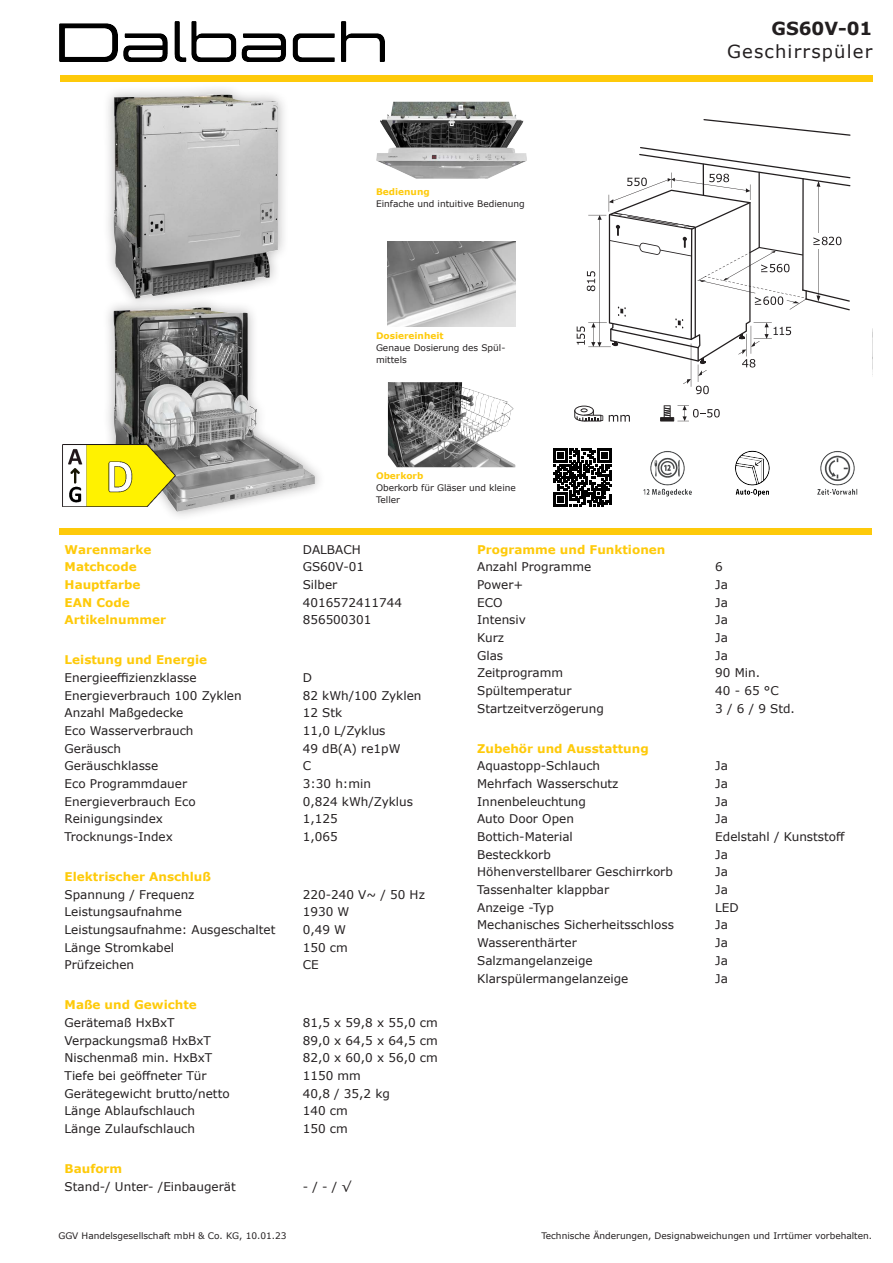
<style>
.page{position:relative;width:893px;height:1263px;background:#fff}
.page>*{position:absolute;margin:0;border:0;box-sizing:border-box;transform-origin:0 0}
.t1{font:18px "Verdana";letter-spacing:.065em;color:#231f20}
.t2{font:700 18px "Verdana";color:#231f20}
.t3{font:12px "Verdana";color:#231f20}
.t4{font:700 12px "Verdana";color:#feca0a}
.t5{font:9px/12px "Verdana";color:#231f20}
.t6{font:700 9px "Verdana";color:#feca0a}
</style>
<div class="page">
<div style="left:102px;top:83px;width:224px;height:439px;background:#231f20;opacity:.35"></div>
<img style="left:114px;top:95px;width:201px;height:417px">
<img style="left:388px;top:382px;width:127px;height:85px">
<img style="left:388px;top:242px;width:127px;height:85px">
<img style="left:376px;top:102px;width:151px;height:77px">
<img style="left:817px;top:451px;width:41px;height:44px">
<img style="left:735px;top:450px;width:35px;height:47px">
<img style="left:643px;top:451px;width:49px;height:46px">
<svg style="left:553px;top:449px;width:59px;height:58px"></svg>
<img style="left:60px;top:22px;width:325px;height:40px">
<div style="left:60px;top:75px;width:812px;height:6px;background:#feca0a"></div>
<div style="left:60px;top:528px;width:812px;height:6px;background:#feca0a"></div>
<svg style="left:703px;top:119px;width:147px;height:17px"></svg>
<svg style="left:577px;top:147px;width:273px;height:247px"></svg>
<svg style="left:585px;top:415px;width:16px;height:7px"></svg>
<svg style="left:574px;top:406px;width:29px;height:15px"></svg>
<svg style="left:609px;top:415px;width:21px;height:7px"></svg>
<svg style="left:661px;top:405px;width:59px;height:17px"></svg>
<img style="left:63px;top:445px;width:112px;height:62px">
<p class="t6" style="left:376px;top:185px;width:55px">Bedienung</p>
<p class="t5" style="left:376px;top:198px;width:150px">Einfache und intuitive Bedienung</p>
<p class="t6" style="left:376px;top:329px;width:69px">Dosiereinheit</p>
<p class="t5" style="left:376px;top:342px;width:131px">Genaue Dosierung des Spül&shy;mittels</p>
<p class="t6" style="left:376px;top:470px;width:49px">Oberkorb</p>
<p class="t5" style="left:376px;top:482px;width:141px">Oberkorb für Gläser und kleine<br>Teller</p>
<h1 class="t2" style="left:771px;top:16px;width:102px">GS60V-01</h1>
<h1 class="t1" style="left:727px;top:39px;width:147px">Geschirrspüler</h1>
<p class="t4" style="left:65px;top:541px;width:88px">Warenmarke</p>
<p class="t3" style="left:303px;top:541px;width:59px">DALBACH</p>
<p class="t4" style="left:65px;top:558px;width:74px">Matchcode</p>
<p class="t3" style="left:303px;top:559px;width:63px">GS60V-01</p>
<p class="t4" style="left:65px;top:576px;width:77px">Hauptfarbe</p>
<p class="t3" style="left:303px;top:576px;width:36px">Silber</p>
<p class="t4" style="left:65px;top:594px;width:67px">EAN Code</p>
<p class="t3" style="left:303px;top:594px;width:101px">4016572411744</p>
<p class="t4" style="left:65px;top:611px;width:103px">Artikelnummer</p>
<p class="t3" style="left:303px;top:612px;width:70px">856500301</p>
<p class="t4" style="left:65px;top:651px;width:144px">Leistung und Energie</p>
<p class="t3" style="left:65px;top:669px;width:134px">Energieeffizienzklasse</p>
<p class="t3" style="left:303px;top:669px;width:11px">D</p>
<p class="t3" style="left:65px;top:687px;width:179px">Energieverbrauch 100 Zyklen</p>
<p class="t3" style="left:303px;top:687px;width:120px">82 kWh/100 Zyklen</p>
<p class="t3" style="left:65px;top:705px;width:120px">Anzahl Maßgedecke</p>
<p class="t3" style="left:303px;top:705px;width:41px">12 Stk</p>
<p class="t3" style="left:65px;top:722px;width:130px">Eco Wasserverbrauch</p>
<p class="t3" style="left:303px;top:722px;width:84px">11,0 L/Zyklus</p>
<p class="t3" style="left:65px;top:740px;width:58px">Geräusch</p>
<p class="t3" style="left:303px;top:740px;width:99px">49 dB(A) re1pW</p>
<p class="t3" style="left:65px;top:758px;width:95px">Geräuschklasse</p>
<p class="t3" style="left:303px;top:758px;width:10px">C</p>
<p class="t3" style="left:65px;top:775px;width:124px">Eco Programmdauer</p>
<p class="t3" style="left:303px;top:775px;width:70px">3:30 h:min</p>
<p class="t3" style="left:65px;top:793px;width:133px">Energieverbrauch Eco</p>
<p class="t3" style="left:303px;top:793px;width:112px">0,824 kWh/Zyklus</p>
<p class="t3" style="left:65px;top:811px;width:100px">Reinigungsindex</p>
<p class="t3" style="left:303px;top:811px;width:36px">1,125</p>
<p class="t3" style="left:65px;top:828px;width:110px">Trocknungs-Index</p>
<p class="t3" style="left:303px;top:828px;width:36px">1,065</p>
<p class="t4" style="left:65px;top:868px;width:148px">Elektrischer Anschluß</p>
<p class="t3" style="left:65px;top:886px;width:131px">Spannung / Frequenz</p>
<p class="t3" style="left:303px;top:886px;width:124px">220-240 V~ / 50 Hz</p>
<p class="t3" style="left:65px;top:904px;width:119px">Leistungsaufnahme</p>
<p class="t3" style="left:303px;top:904px;width:48px">1930 W</p>
<p class="t3" style="left:65px;top:921px;width:212px">Leistungsaufnahme: Ausgeschaltet</p>
<p class="t3" style="left:303px;top:921px;width:45px">0,49 W</p>
<p class="t3" style="left:65px;top:939px;width:111px">Länge Stromkabel</p>
<p class="t3" style="left:303px;top:939px;width:47px">150 cm</p>
<p class="t3" style="left:65px;top:957px;width:71px">Prüfzeichen</p>
<p class="t3" style="left:303px;top:957px;width:17px">CE</p>
<p class="t4" style="left:65px;top:996px;width:134px">Maße und Gewichte</p>
<p class="t3" style="left:65px;top:1014px;width:112px">Gerätemaß HxBxT</p>
<p class="t3" style="left:303px;top:1014px;width:137px">81,5 x 59,8 x 55,0 cm</p>
<p class="t3" style="left:65px;top:1032px;width:148px">Verpackungsmaß HxBxT</p>
<p class="t3" style="left:303px;top:1032px;width:137px">89,0 x 64,5 x 64,5 cm</p>
<p class="t3" style="left:65px;top:1050px;width:149px">Nischenmaß min. HxBxT</p>
<p class="t3" style="left:303px;top:1050px;width:137px">82,0 x 60,0 x 56,0 cm</p>
<p class="t3" style="left:65px;top:1067px;width:144px">Tiefe bei geöffneter Tür</p>
<p class="t3" style="left:303px;top:1067px;width:60px">1150 mm</p>
<p class="t3" style="left:65px;top:1085px;width:167px">Gerätegewicht brutto/netto</p>
<p class="t3" style="left:303px;top:1085px;width:89px">40,8 / 35,2 kg</p>
<p class="t3" style="left:65px;top:1103px;width:132px">Länge Ablaufschlauch</p>
<p class="t3" style="left:303px;top:1103px;width:47px">140 cm</p>
<p class="t3" style="left:65px;top:1120px;width:132px">Länge Zulaufschlauch</p>
<p class="t3" style="left:303px;top:1120px;width:47px">150 cm</p>
<p class="t4" style="left:65px;top:1160px;width:59px">Bauform</p>
<p class="t3" style="left:65px;top:1178px;width:173px">Stand-/ Unter- /Einbaugerät</p>
<p class="t3" style="left:303px;top:1178px;width:50px">- / - / √</p>
<p class="t4" style="left:477px;top:541px;width:190px">Programme und Funktionen</p>
<p class="t3" style="left:477px;top:559px;width:116px">Anzahl Programme</p>
<p class="t3" style="left:715px;top:559px;width:9px">6</p>
<p class="t3" style="left:477px;top:576px;width:48px">Power+</p>
<p class="t3" style="left:715px;top:576px;width:14px">Ja</p>
<p class="t3" style="left:477px;top:594px;width:27px">ECO</p>
<p class="t3" style="left:715px;top:594px;width:14px">Ja</p>
<p class="t3" style="left:477px;top:612px;width:50px">Intensiv</p>
<p class="t3" style="left:715px;top:612px;width:14px">Ja</p>
<p class="t3" style="left:477px;top:629px;width:29px">Kurz</p>
<p class="t3" style="left:715px;top:629px;width:14px">Ja</p>
<p class="t3" style="left:477px;top:647px;width:28px">Glas</p>
<p class="t3" style="left:715px;top:647px;width:14px">Ja</p>
<p class="t3" style="left:477px;top:665px;width:87px">Zeitprogramm</p>
<p class="t3" style="left:715px;top:665px;width:46px">90 Min.</p>
<p class="t3" style="left:477px;top:682px;width:96px">Spültemperatur</p>
<p class="t3" style="left:715px;top:682px;width:65px">40 - 65 °C</p>
<p class="t3" style="left:477px;top:700px;width:128px">Startzeitverzögerung</p>
<p class="t3" style="left:715px;top:700px;width:81px">3 / 6 / 9 Std.</p>
<p class="t4" style="left:477px;top:740px;width:173px">Zubehör und Ausstattung</p>
<p class="t3" style="left:477px;top:758px;width:125px">Aquastopp-Schlauch</p>
<p class="t3" style="left:715px;top:758px;width:14px">Ja</p>
<p class="t3" style="left:477px;top:775px;width:143px">Mehrfach Wasserschutz</p>
<p class="t3" style="left:715px;top:775px;width:14px">Ja</p>
<p class="t3" style="left:477px;top:793px;width:110px">Innenbeleuchtung</p>
<p class="t3" style="left:715px;top:793px;width:14px">Ja</p>
<p class="t3" style="left:477px;top:811px;width:98px">Auto Door Open</p>
<p class="t3" style="left:715px;top:811px;width:14px">Ja</p>
<p class="t3" style="left:477px;top:828px;width:97px">Bottich-Material</p>
<p class="t3" style="left:715px;top:828px;width:131px">Edelstahl / Kunststoff</p>
<p class="t3" style="left:477px;top:846px;width:75px">Besteckkorb</p>
<p class="t3" style="left:715px;top:846px;width:14px">Ja</p>
<p class="t3" style="left:477px;top:864px;width:197px">Höhenverstellbarer Geschirrkorb</p>
<p class="t3" style="left:715px;top:864px;width:14px">Ja</p>
<p class="t3" style="left:477px;top:881px;width:134px">Tassenhalter klappbar</p>
<p class="t3" style="left:715px;top:881px;width:14px">Ja</p>
<p class="t3" style="left:477px;top:899px;width:78px">Anzeige -Typ</p>
<p class="t3" style="left:715px;top:899px;width:25px">LED</p>
<p class="t3" style="left:477px;top:917px;width:198px">Mechanisches Sicherheitsschloss</p>
<p class="t3" style="left:715px;top:917px;width:14px">Ja</p>
<p class="t3" style="left:477px;top:934px;width:101px">Wasserenthärter</p>
<p class="t3" style="left:715px;top:934px;width:14px">Ja</p>
<p class="t3" style="left:477px;top:952px;width:117px">Salzmangelanzeige</p>
<p class="t3" style="left:715px;top:952px;width:14px">Ja</p>
<p class="t3" style="left:477px;top:970px;width:153px">Klarspülermangelanzeige</p>
<p class="t3" style="left:715px;top:970px;width:14px">Ja</p>
<p class="t5" style="left:58px;top:1230px;width:230px">GGV Handelsgesellschaft mbH &amp; Co. KG, 10.01.23</p>
<p class="t5" style="left:541px;top:1230px;width:332px">Technische Änderungen, Designabweichungen und Irrtümer vorbehalten.</p>
</div>
